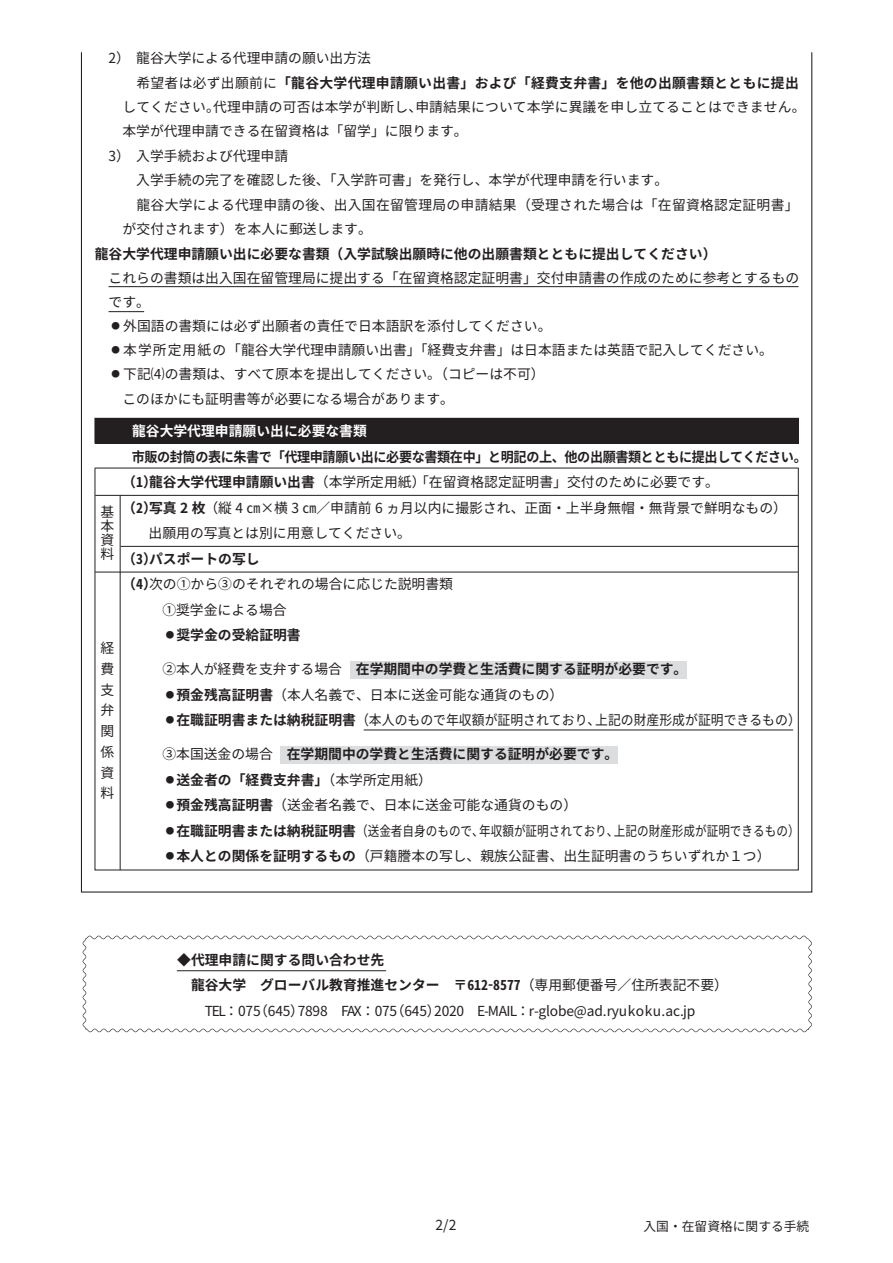
<style>
.page{position:relative;width:893px;height:1263px;background:#fff}
.page>*{position:absolute;margin:0;border:0;box-sizing:border-box;transform-origin:0 0}
.t1{font:13.8px/20.7px "Noto Sans CJ Kjp";color:#231f20}
.t2{font:700 13.8px/25.5px "Noto Sans CJ Kjp";color:#231f20}
.t3{font:700 13.8px "Noto Sans CJ Kjp";letter-spacing:-.03em;color:#231f20;scale:.95 1}
.t4{font:13.8px "Noto Sans CJ Kjp";color:#231f20;scale:.93 1}
.t5{font:700 13.8px "Noto Sans CJ Kjp";letter-spacing:.02em;color:#231f20}
.t6{font:13.8px "Noto Sans CJ Kjp";letter-spacing:.02em;color:#231f20}
.t7{font:13.8px "Noto Sans CJ Kjp";color:#231f20;scale:.84 1}
.t8{font:700 13.8px "Noto Sans CJ Kjp";color:#fff}
.t9{font:12.75px "Noto Sans CJ Kjp";color:#231f20}
.t10{font:8.55px "Noto Sans CJ Kjp";color:#231f20}
.s1{font-weight:400}
.s2{font-weight:700}
</style>
<div class="page">
<hr style="left:109px;top:286px;width:690px;height:1px;background:#231f20">
<hr style="left:109px;top:311px;width:35px;height:1px;background:#231f20">
<svg style="left:95px;top:418px;width:704px;height:452px"></svg>
<hr style="left:364px;top:730px;width:429px;height:1px;background:#231f20">
<hr style="left:120px;top:495px;width:1px;height:375px;background:#231f20">
<svg style="left:83px;top:936px;width:729px;height:96px"></svg>
<hr style="left:177px;top:970px;width:209px;height:1px;background:#231f20">
<p class="t1" style="left:109px;top:48px;width:264px">）2 龍谷大学による代理申請の願い出方法</p>
<p class="t5" style="left:136px;top:75px;width:664px"><span class="s1">希望者は必ず出願前に</span>「龍谷大学代理申請願い出書」および「経費支弁書」を他の出願書類とともに提出</p>
<p class="t1" style="left:415px;top:97px;width:392px">申請結果について本学に異議を申し立てることはできません。</p>
<p class="t1" style="left:213px;top:97px;width:210px">代理申請の可否は本学が判断し、</p>
<p class="t1" style="left:122px;top:97px;width:99px">してください。</p>
<p class="t1" style="left:122px;top:121px;width:347px">本学が代理申請できる在留資格は「留学」に限ります。</p>
<p class="t1" style="left:109px;top:146px;width:181px">）3 入学手続および代理申請</p>
<p class="t1" style="left:136px;top:170px;width:533px">入学手続の完了を確認した後、「入学許可書」を発行し、本学が代理申請を行います。</p>
<p class="t6" style="left:136px;top:197px;width:664px">龍谷大学による代理申請の後、出入国在留管理局の申請結果（受理された場合は「在留資格認定証明書「</p>
<p class="t1" style="left:122px;top:219px;width:251px">が交付されます）を本人に郵送します。</p>
<p class="t2" style="left:95px;top:241px;width:623px">龍谷大学代理申請願い出に必要な書類（入学試験出願時に他の出願書類とともに提出してください(</p>
<p class="t1" style="left:109px;top:268px;width:692px">これらの書類は出入国在留管理局に提出する「在留資格認定証明書」交付申請書の作成のために参考とするもの</p>
<p class="t1" style="left:109px;top:291px;width:43px">です。</p>
<p class="t1" style="left:123px;top:316px;width:430px">外国語の書類には必ず出願者の責任で日本語訳を添付してください。</p>
<p class="t10" style="left:111px;top:321px;width:10px">●</p>
<p class="t1" style="left:123px;top:340px;width:651px">本学所定用紙の「龍谷大学代理申請願い出書」「経費支弁書」は日本語または英語で記入してください。</p>
<p class="t10" style="left:111px;top:345px;width:10px">●</p>
<p class="t1" style="left:123px;top:364px;width:423px">下記⑷の書類は、すべて原本を提出してください。（コピーは不可(</p>
<p class="t10" style="left:111px;top:369px;width:10px">●</p>
<p class="t1" style="left:101px;top:505px;width:15px;line-height:13.8px;text-align:justify">基本資料</p>
<p class="t1" style="left:101px;top:638px;width:15px;text-align:justify">経費支弁関係資料</p>
<p class="t1" style="left:122px;top:389px;width:333px">このほかにも証明書等が必要になる場合があります。</p>
<p class="t8" style="left:132px;top:423px;width:236px">龍谷大学代理申請願い出に必要な書類</p>
<p class="t1" style="left:149px;top:472px;width:571px"><span class="s2">龍谷大学代理申請願い出書</span>（本学所定用紙）「在留資格認定証明書」交付のために必要です。</p>
<p class="t3" style="left:132px;top:449px;width:712px">市販の封筒の表に朱書で「代理申請願い出に必要な書類在中」と明記の上、他の出願書類とともに提出してください。</p>
<p class="t1" style="left:149px;top:469px;width:639px;line-height:25.5px;text-indent:-27px"><span class="s2">（）1<br>写真 2 枚</span>（縦 4 ㎝×横 3 ㎝／申請前 6 ヵ月以内に撮影され、正面・上半身無帽・無背景で鮮明なもの(</p>
<p class="t2" style="left:122px;top:495px;width:36px">（）2</p>
<p class="t1" style="left:149px;top:523px;width:264px">出願用の写真とは別に用意してください。</p>
<p class="t2" style="left:149px;top:546px;width:112px">パスポートの写し</p>
<p class="t2" style="left:122px;top:546px;width:36px">（）3</p>
<p class="t2" style="left:122px;top:572px;width:36px">（）4</p>
<p class="t1" style="left:149px;top:574px;width:305px">次の①から③のそれぞれの場合に応じた説明書類</p>
<p class="t1" style="left:162px;top:599px;width:126px">①奨学金による場合</p>
<p class="t2" style="left:176px;top:623px;width:126px">奨学金の受給証明書</p>
<p class="t10" style="left:166px;top:630px;width:10px">●</p>
<p class="t1" style="left:176px;top:657px;width:512px;line-height:25.5px;text-indent:-14px">②本人が経費を支弁する場合　<span class="s2">在学期間中の学費と生活費に関する証明が必要です。預金残高証明書</span>（本人名義で、日本に送金可能な通貨のもの(</p>
<p class="t10" style="left:166px;top:689px;width:10px">●</p>
<p class="t4" style="left:176px;top:712px;width:457px"><span class="s2">在職証明書または納税証明書</span>（本人のもので年収額が証明されており、</p>
<p class="t4" style="left:595px;top:712px;width:223px">上記の財産形成が証明できるもの(</p>
<p class="t10" style="left:166px;top:715px;width:10px">●</p>
<p class="t2" style="left:176px;top:742px;width:443px;text-indent:-14px"><span class="s1">③本国送金の場合　</span>在学期間中の学費と生活費に関する証明が必要です。送金者の「経費支弁書」<span class="s1">（本学所定用紙(</span></p>
<p class="t10" style="left:166px;top:775px;width:10px">●</p>
<p class="t1" style="left:176px;top:795px;width:402px"><span class="s2">預金残高証明書</span>（送金者名義で、日本に送金可能な通貨のもの(</p>
<p class="t10" style="left:166px;top:800px;width:10px">●</p>
<p class="t2" style="left:176px;top:818px;width:309px">在職証明書または納税証明書<span class="s1">（送金者自身のもので、</span></p>
<p class="t7" style="left:614px;top:823px;width:223px">上記の財産形成が証明できるもの(</p>
<p class="t7" style="left:479px;top:823px;width:167px">年収額が証明されており、</p>
<p class="t10" style="left:166px;top:826px;width:10px">●</p>
<p class="t1" style="left:176px;top:846px;width:596px"><span class="s2">本人との関係を証明するもの</span>（戸籍謄本の写し、親族公証書、出生証明書のうちいずれか１つ(</p>
<p class="t10" style="left:166px;top:851px;width:10px">●</p>
<p class="t2" style="left:177px;top:947px;width:209px">◆代理申請に関する問い合わせ先</p>
<p class="t2" style="left:191px;top:973px;width:538px">龍谷大学　グローバル教育推進センター　〒612-8577<span class="s1">（専用郵便番号／住所表記不要(</span></p>
<p class="t1" style="left:477px;top:1000px;width:220px">-E MAIL： -r globe@ad.ryukoku.ac j p.</p>
<p class="t1" style="left:254px;top:1000px;width:51px">（645）</p>
<p class="t1" style="left:391px;top:1000px;width:51px">（645）</p>
<p class="t1" style="left:205px;top:1000px;width:57px">TEL：075</p>
<p class="t1" style="left:298px;top:1000px;width:101px">7898　FAX：075</p>
<p class="t1" style="left:434px;top:1000px;width:32px">2020</p>
<p class="t1" style="left:436px;top:1215px;width:22px">2/2</p>
<p class="t9" style="left:643px;top:1219px;width:167px">入国・在留資格に関する手続</p>
</div>
